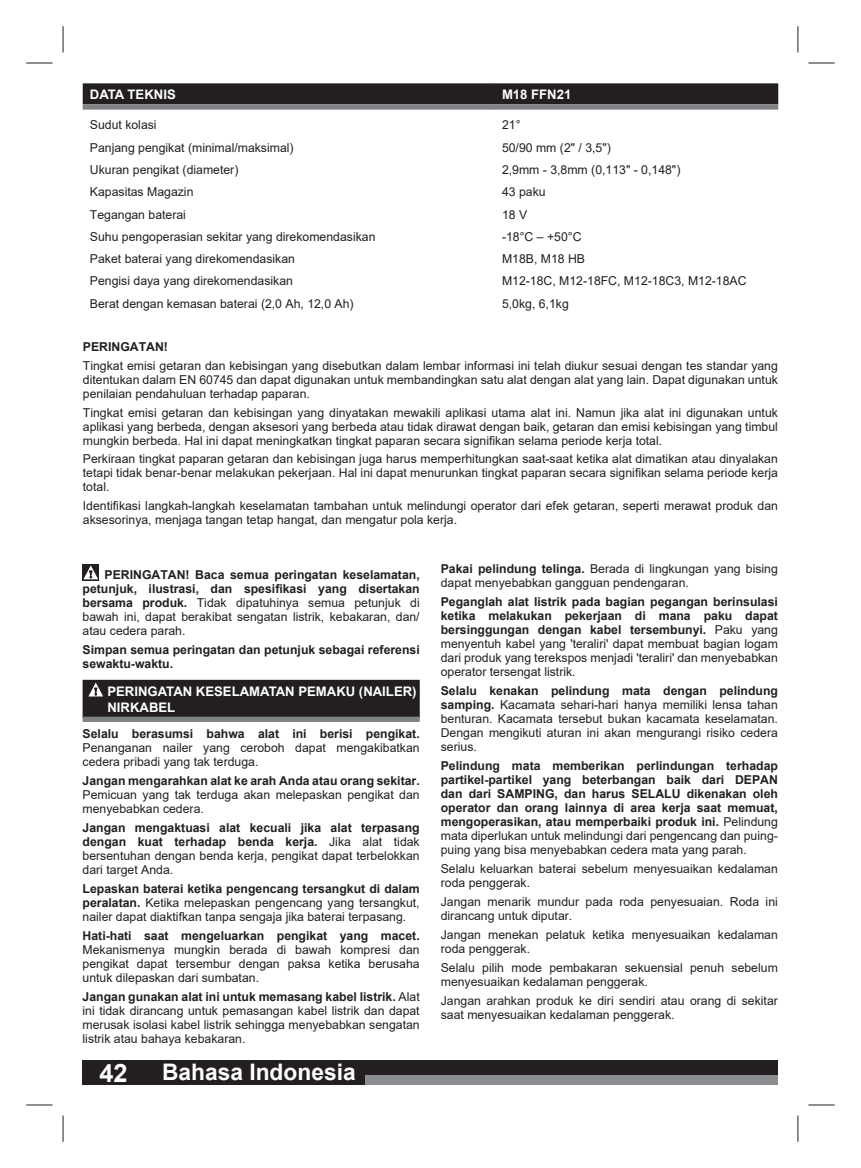
<style>
.page{position:relative;width:861px;height:1168px;background:#fff}
.page>*{position:absolute;margin:0;border:0;box-sizing:border-box;transform-origin:0 0}
.t1{font:700 25.38px "Arial";color:#fff}
.t2{font:700 22.75px "Arial";color:#fff}
.t3{font:700 13.12px/15.8px "Arial";color:#fff}
.t4{font:12.25px/14px "Arial";color:#231f20;text-align:justify}
.t5{font:700 12.25px/14px "Arial";color:#231f20;text-align:justify}
.s1{font-weight:400}
.s2{font-weight:700}
</style>
<div class="page">
<div style="left:83px;top:1060px;width:694px;height:25px;background:#231f20"></div>
<div style="left:366px;top:1075px;width:411px;height:10px;background:#8a8c8f"></div>
<div style="left:83px;top:83px;width:412px;height:21px;background:#231f20"></div>
<div style="left:83px;top:104px;width:412px;height:6px;background:#808285"></div>
<div style="left:494px;top:83px;width:284px;height:21px;background:#231f20"></div>
<div style="left:494px;top:104px;width:284px;height:6px;background:#808285"></div>
<div style="left:83px;top:680px;width:336px;height:38px;background:#231f20"></div>
<div style="left:83px;top:717px;width:336px;height:5px;background:#808285"></div>
<svg style="left:83px;top:564px;width:16px;height:16px"></svg>
<svg style="left:83px;top:565px;width:15px;height:14px"></svg>
<svg style="left:88px;top:696px;width:15px;height:1px"></svg>
<svg style="left:88px;top:682px;width:15px;height:14px"></svg>
<svg style="left:26px;top:63px;width:26px;height:1px"></svg>
<svg style="left:808px;top:63px;width:26px;height:1px"></svg>
<svg style="left:26px;top:1104px;width:26px;height:1px"></svg>
<svg style="left:808px;top:1104px;width:26px;height:1px"></svg>
<svg style="left:63px;top:26px;width:1px;height:26px"></svg>
<svg style="left:63px;top:1115px;width:1px;height:26px"></svg>
<svg style="left:797px;top:26px;width:1px;height:26px"></svg>
<svg style="left:797px;top:1115px;width:1px;height:26px"></svg>
<p class="t3" style="left:90px;top:87px;width:87px">DATA TEKNIS</p>
<p class="t3" style="left:502px;top:87px;width:71px">M18 FFN21</p>
<p class="t4" style="left:90px;top:118px;width:68px">Sudut kolasi</p>
<p class="t4" style="left:502px;top:118px;width:20px">21°</p>
<p class="t4" style="left:90px;top:140px;width:205px">Panjang pengikat (minimal/maksimal)</p>
<p class="t4" style="left:502px;top:140px;width:110px">50/90 mm (2" / 3,5")</p>
<p class="t4" style="left:90px;top:163px;width:150px">Ukuran pengikat (diameter)</p>
<p class="t4" style="left:502px;top:163px;width:180px">2,9mm - 3,8mm (0,113" - 0,148")</p>
<p class="t4" style="left:90px;top:185px;width:105px">Kapasitas Magazin</p>
<p class="t4" style="left:502px;top:185px;width:45px">43 paku</p>
<p class="t4" style="left:90px;top:207px;width:98px">Tegangan baterai</p>
<p class="t4" style="left:502px;top:207px;width:27px">18 V</p>
<p class="t4" style="left:90px;top:230px;width:287px">Suhu pengoperasian sekitar yang direkomendasikan</p>
<p class="t4" style="left:502px;top:230px;width:81px">-18°C – +50°C</p>
<p class="t4" style="left:90px;top:252px;width:206px">Paket baterai yang direkomendasikan</p>
<p class="t4" style="left:502px;top:252px;width:85px">M18B, M18 HB</p>
<p class="t4" style="left:90px;top:274px;width:204px">Pengisi daya yang direkomendasikan</p>
<p class="t4" style="left:502px;top:274px;width:246px">M12-18C, M12-18FC, M12-18C3, M12-18AC</p>
<p class="t4" style="left:90px;top:297px;width:265px">Berat dengan kemasan baterai (2,0 Ah, 12,0 Ah)</p>
<p class="t4" style="left:502px;top:297px;width:68px">5,0kg, 6,1kg</p>
<p class="t5" style="left:83px;top:339px;width:87px">PERINGATAN!</p>
<p class="t4" style="left:83px;top:358px;width:696px">Tingkat emisi getaran dan kebisingan yang disebutkan dalam lembar informasi ini telah diukur sesuai dengan tes standar yang ditentukan dalam EN 60745 dan dapat digunakan untuk membandingkan satu alat dengan alat yang lain. Dapat digunakan untuk penilaian pendahuluan terhadap paparan.</p>
<p class="t4" style="left:83px;top:405px;width:696px">Tingkat emisi getaran dan kebisingan yang dinyatakan mewakili aplikasi utama alat ini. Namun jika alat ini digunakan untuk aplikasi yang berbeda, dengan aksesori yang berbeda atau tidak dirawat dengan baik, getaran dan emisi kebisingan yang timbul mungkin berbeda. Hal ini dapat meningkatkan tingkat paparan secara signifikan selama periode kerja total.</p>
<p class="t4" style="left:83px;top:452px;width:696px">Perkiraan tingkat paparan getaran dan kebisingan juga harus memperhitungkan saat-saat ketika alat dimatikan atau dinyalakan tetapi tidak benar-benar melakukan pekerjaan. Hal ini dapat menurunkan tingkat paparan secara signifikan selama periode kerja total.</p>
<p class="t4" style="left:83px;top:499px;width:696px">Identifikasi langkah-langkah keselamatan tambahan untuk melindungi operator dari efek getaran, seperti merawat produk dan aksesorinya, menjaga tangan tetap hangat, dan mengatur pola kerja.</p>
<p class="t5" style="left:83px;top:567px;width:338px;text-indent:22px">PERINGATAN! Baca semua peringatan keselamatan, petunjuk, ilustrasi, dan spesifikasi yang disertakan bersama produk. <span class="s1">Tidak dipatuhinya semua petunjuk di bawah ini, dapat berakibat sengatan listrik, kebakaran, dan/ atau cedera parah.</span></p>
<p class="t5" style="left:83px;top:642px;width:338px">Simpan semua peringatan dan petunjuk sebagai referensi sewaktu-waktu.</p>
<p class="t3" style="left:107px;top:683px;width:310px">PERINGATAN KESELAMATAN PEMAKU (NAILER)<br>NIRKABEL</p>
<p class="t5" style="left:83px;top:727px;width:338px">Selalu berasumsi bahwa alat ini berisi pengikat.</p>
<p class="t4" style="left:83px;top:741px;width:338px">Penanganan nailer yang ceroboh dapat mengakibatkan cedera pribadi yang tak terduga.</p>
<p class="t5" style="left:83px;top:774px;width:338px">Jangan mengarahkan alat ke arah Anda atau orang sekitar.</p>
<p class="t4" style="left:83px;top:788px;width:338px">Pemicuan yang tak terduga akan melepaskan pengikat dan menyebabkan cedera.</p>
<p class="t4" style="left:83px;top:821px;width:338px"><span class="s2">Jangan mengaktuasi alat kecuali jika alat terpasang dengan kuat terhadap benda kerja.</span> Jika alat tidak bersentuhan dengan benda kerja, pengikat dapat terbelokkan dari target Anda.</p>
<p class="t4" style="left:83px;top:882px;width:338px"><span class="s2">Lepaskan baterai ketika pengencang tersangkut di dalam peralatan.</span> Ketika melepaskan pengencang yang tersangkut, nailer dapat diaktifkan tanpa sengaja jika baterai terpasang.</p>
<p class="t5" style="left:83px;top:929px;width:338px">Hati-hati saat mengeluarkan pengikat yang macet.</p>
<p class="t4" style="left:83px;top:943px;width:338px">Mekanismenya mungkin berada di bawah kompresi dan pengikat dapat tersembur dengan paksa ketika berusaha untuk dilepaskan dari sumbatan.</p>
<p class="t4" style="left:83px;top:990px;width:338px"><span class="s2">Jangan gunakan alat ini untuk memasang kabel listrik.</span> Alat ini tidak dirancang untuk pemasangan kabel listrik dan dapat merusak isolasi kabel listrik sehingga menyebabkan sengatan listrik atau bahaya kebakaran.</p>
<h1 class="t1" style="left:99px;top:1058px;width:30px">42</h1>
<h2 class="t2" style="left:162px;top:1059px;width:195px">Bahasa Indonesia</h2>
<p class="t4" style="left:440px;top:562px;width:338px"><span class="s2">Pakai pelindung telinga.</span> Berada di lingkungan yang bising dapat menyebabkan gangguan pendengaran.</p>
<p class="t4" style="left:440px;top:595px;width:338px"><span class="s2">Peganglah alat listrik pada bagian pegangan berinsulasi ketika melakukan pekerjaan di mana paku dapat bersinggungan dengan kabel tersembunyi.</span> Paku yang menyentuh kabel yang 'teraliri' dapat membuat bagian logam dari produk yang terekspos menjadi 'teraliri' dan menyebabkan operator tersengat listrik.</p>
<p class="t4" style="left:440px;top:684px;width:338px"><span class="s2">Selalu kenakan pelindung mata dengan pelindung samping.</span> Kacamata sehari-hari hanya memiliki lensa tahan benturan. Kacamata tersebut bukan kacamata keselamatan.<br>Dengan mengikuti aturan ini akan mengurangi risiko cedera serius.</p>
<p class="t5" style="left:440px;top:759px;width:338px">Pelindung mata memberikan perlindungan terhadap partikel-partikel yang beterbangan baik dari DEPAN dan dari SAMPING, dan harus SELALU dikenakan oleh operator dan orang lainnya di area kerja saat memuat, mengoperasikan, atau memperbaiki produk ini. <span class="s1">Pelindung mata diperlukan untuk melindungi dari pengencang dan puing&shy;puing yang bisa menyebabkan cedera mata yang parah.</span></p>
<p class="t4" style="left:440px;top:862px;width:338px">Selalu keluarkan baterai sebelum menyesuaikan kedalaman roda penggerak.</p>
<p class="t4" style="left:440px;top:895px;width:338px">Jangan menarik mundur pada roda penyesuaian. Roda ini dirancang untuk diputar.</p>
<p class="t4" style="left:440px;top:928px;width:338px">Jangan menekan pelatuk ketika menyesuaikan kedalaman roda penggerak.</p>
<p class="t4" style="left:440px;top:961px;width:338px">Selalu pilih mode pembakaran sekuensial penuh sebelum menyesuaikan kedalaman penggerak.</p>
<p class="t4" style="left:440px;top:993px;width:338px">Jangan arahkan produk ke diri sendiri atau orang di sekitar saat menyesuaikan kedalaman penggerak.</p>
</div>
